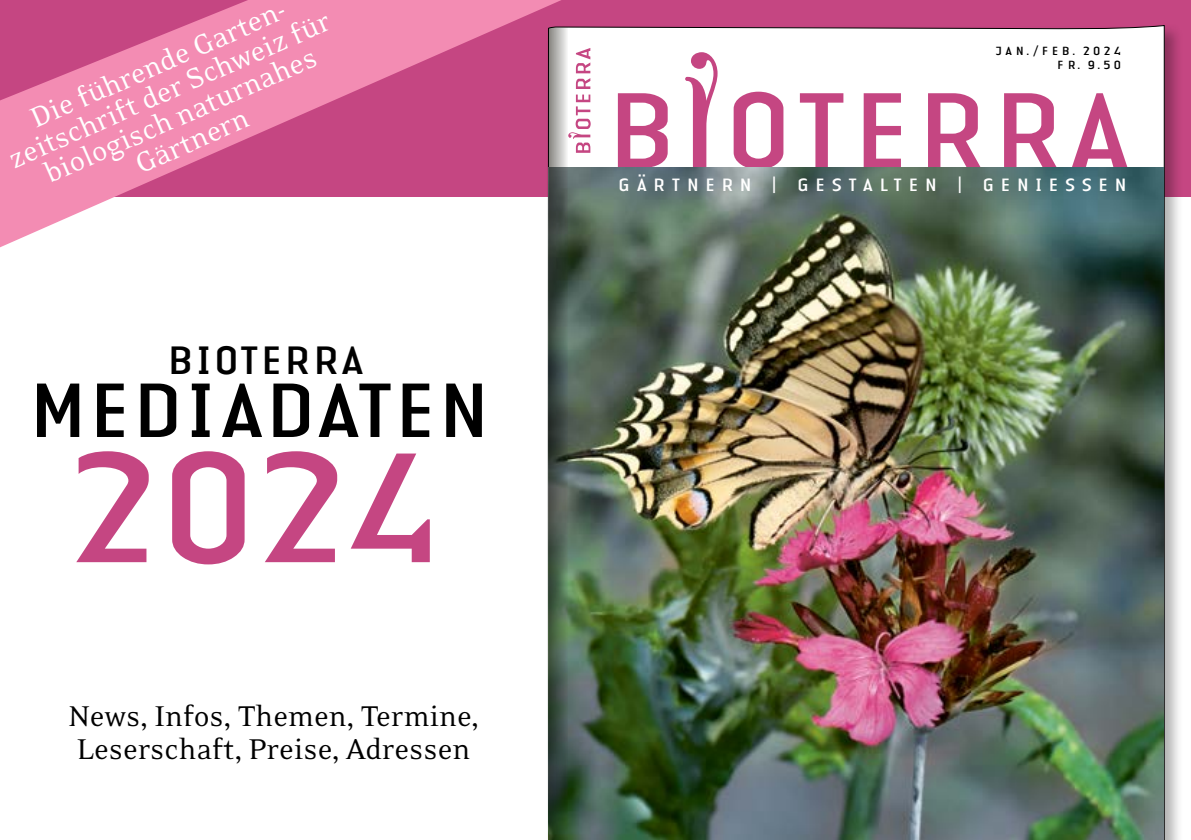
<style>
.page{position:relative;width:1191px;height:840px;background:#fff}
.page>*{position:absolute;margin:0;border:0;box-sizing:border-box;transform-origin:0 0}
.t1{font:162.6px "Authentic Sans Pro";color:#c54682}
.t2{font:80px "Authentic Sans Pro";letter-spacing:-.01em;color:#000}
.t3{font:41.2px "Authentic Sans Pro";letter-spacing:.02em;color:#000}
.t4{font:32.8px/32.8px "Eidetic Neo OT";color:#000}
.t5{font:32px/28px "Eidetic Neo OT";color:#fff;text-align:center}
.t6{font:18.6px "Authentic Sans Pro";letter-spacing:.32em;color:#fff}
.t7{font:12.4px/14.4px "Authentic Sans Pro";letter-spacing:.225em;color:#000;text-align:right}
</style>
<div class="page">
<div style="left:0;top:0;width:1191px;height:197px;background:#c54682"></div>
<div style="left:545px;top:22px;width:638px;height:817px;background:#000;opacity:.3"></div>
<svg style="left:603px;top:25px;width:561px;height:142px;background:#f3eaee"></svg>
<svg style="left:618px;top:52px;width:509px;height:115px"></svg>
<img style="left:616px;top:167px;width:548px;height:672px">
<svg style="left:548px;top:27px;width:68px;height:812px;background:#566a59"></svg>
<svg style="left:0;top:0;width:603px;height:300px"></svg>
<p class="t5" style="left:-7px;top:123px;width:350px;rotate:-24deg">Die führende Garten&shy;zeitschrift der Schweiz für biologisch naturnahes<br>Gärtnern</p>
<p class="t3" style="left:167px;top:333px;width:199px">BIOTERRA</p>
<h2 class="t2" style="left:28px;top:359px;width:464px">MEDIADATEN</h2>
<h1 class="t1" style="left:61px;top:403px;width:386px">2024</h1>
<p class="t4" style="left:68px;top:700px;width:412px">News, Infos, Themen, Termine,<br>Leserschaft, Preise, Adressen</p>
<p class="t7" style="left:995px;top:43px;width:128px">JAN./FEB. 2024<br>F R. 9.50</p>
<p class="t6" style="left:618px;top:172px;width:510px">GÄRTNERN | GESTALTEN | GENIESSEN</p>
</div>
